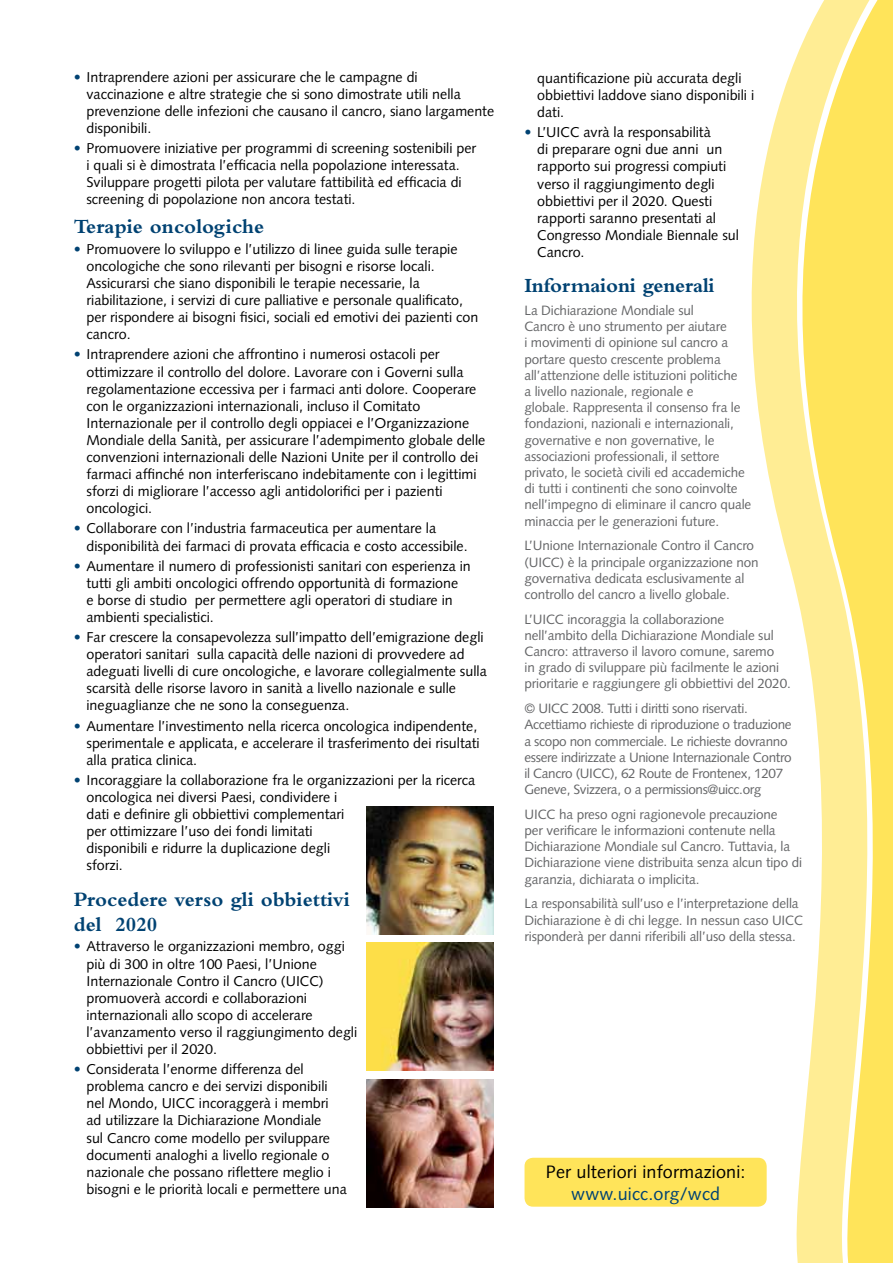
<style>
.page{position:relative;width:893px;height:1263px;background:#fff}
.page>*{position:absolute;margin:0;border:0;box-sizing:border-box;transform-origin:0 0}
.t1{font:700 21px/25.2px "Bembo Std";color:#004272}
.t2{font:18px "Syntax LT Std";letter-spacing:.01em;color:#000}
.t3{font:18px "Syntax LT Std";letter-spacing:.01em;color:#004272}
.t4{font:14.25px/17.1px "Syntax LT Std";color:#000}
.t5{font:13.5px/16.2px "Syntax LT Std";letter-spacing:-.01em;color:#646567}
.s1{color:#004272}
</style>
<div class="page">
<div style="left:524px;top:1158px;width:243px;height:49px;background:#ffe45a;border-radius:9px"></div>
<svg style="left:736px;top:97px;width:46px;height:1110px"></svg>
<img style="left:366px;top:943px;width:128px;height:127px">
<img style="left:366px;top:1079px;width:128px;height:128px">
<img style="left:366px;top:806px;width:128px;height:128px">
<svg style="left:782px;top:0;width:111px;height:1263px"></svg>
<p class="t4" style="left:86px;top:68px;width:409px;text-indent:-13px"><span class="s1">•</span> Intraprendere azioni per assicurare che le campagne di vaccinazione e altre strategie che si sono dimostrate utili nella prevenzione delle infezioni che causano il cancro, siano largamente disponibili.</p>
<p class="t4" style="left:86px;top:140px;width:391px;text-indent:-13px"><span class="s1">•</span> Promuovere iniziative per programmi di screening sostenibili per i quali si è dimostrata l’efficacia nella popolazione interessata.<br>Sviluppare progetti pilota per valutare fattibilità ed efficacia di screening di popolazione non ancora testati.</p>
<h1 class="t1" style="left:74px;top:214px;width:192px">Terapie oncologiche</h1>
<p class="t4" style="left:86px;top:240px;width:393px;text-indent:-13px"><span class="s1">•</span> Promuovere lo sviluppo e l’utilizzo di linee guida sulle terapie oncologiche che sono rilevanti per bisogni e risorse locali.<br>Assicurarsi che siano disponibili le terapie necessarie, la riabilitazione, i servizi di cure palliative e personale qualificato, per rispondere ai bisogni fisici, sociali ed emotivi dei pazienti con cancro.</p>
<p class="t4" style="left:86px;top:346px;width:400px;text-indent:-13px"><span class="s1">•</span> Intraprendere azioni che affrontino i numerosi ostacoli per ottimizzare il controllo del dolore. Lavorare con i Governi sulla regolamentazione eccessiva per i farmaci anti dolore. Cooperare con le organizzazioni internazionali, incluso il Comitato Internazionale per il controllo degli oppiacei e l’Organizzazione Mondiale della Sanità, per assicurare l’adempimento globale delle convenzioni internazionali delle Nazioni Unite per il controllo dei farmaci affinché non interferiscano indebitamente con i legittimi sforzi di migliorare l’accesso agli antidolorifici per i pazienti oncologici.</p>
<p class="t4" style="left:86px;top:520px;width:383px;text-indent:-13px"><span class="s1">•</span> Collaborare con l’industria farmaceutica per aumentare la disponibilità dei farmaci di provata efficacia e costo accessibile.</p>
<p class="t4" style="left:86px;top:557px;width:386px;text-indent:-13px"><span class="s1">•</span> Aumentare il numero di professionisti sanitari con esperienza in tutti gli ambiti oncologici offrendo opportunità di formazione<br>e borse di studio per permettere agli operatori di studiare in ambienti specialistici.</p>
<p class="t4" style="left:86px;top:629px;width:402px;text-indent:-13px"><span class="s1">•</span> Far crescere la consapevolezza sull’impatto dell’emigrazione degli operatori sanitari sulla capacità delle nazioni di provvedere ad adeguati livelli di cure oncologiche, e lavorare collegialmente sulla scarsità delle risorse lavoro in sanità a livello nazionale e sulle ineguaglianze che ne sono la conseguenza.</p>
<p class="t4" style="left:86px;top:717px;width:395px;text-indent:-13px"><span class="s1">•</span> Aumentare l’investimento nella ricerca oncologica indipendente, sperimentale e applicata, e accelerare il trasferimento dei risultati alla pratica clinica.</p>
<p class="t4" style="left:86px;top:771px;width:390px;text-indent:-13px"><span class="s1">•</span> Incoraggiare la collaborazione fra le organizzazioni per la ricerca oncologica nei diversi Paesi, condividere i<br>dati e definire gli obbiettivi complementari<br>per ottimizzare l’uso dei fondi limitati<br>disponibili e ridurre la duplicazione degli<br>sforzi.</p>
<h1 class="t1" style="left:74px;top:886px;width:278px">Procedere verso gli obbiettivi del 2020</h1>
<p class="t4" style="left:86px;top:938px;width:272px;text-indent:-13px"><span class="s1">•</span> Attraverso le organizzazioni membro, oggi più di 300 in oltre 100 Paesi, l’Unione Internazionale Contro il Cancro (UICC) promuoverà accordi e collaborazioni internazionali allo scopo di accelerare l’avanzamento verso il raggiungimento degli obbiettivi per il 2020.</p>
<p class="t4" style="left:86px;top:1061px;width:262px;text-indent:-13px"><span class="s1">•</span> Considerata l’enorme differenza del problema cancro e dei servizi disponibili nel Mondo, UICC incoraggerà i membri ad utilizzare la Dichiarazione Mondiale<br>sul Cancro come modello per sviluppare documenti analoghi a livello regionale o nazionale che possano riflettere meglio i bisogni e le priorità locali e permettere una</p>
<p class="t4" style="left:537px;top:70px;width:218px">quantificazione più accurata degli obbiettivi laddove siano disponibili i dati.</p>
<p class="t4" style="left:537px;top:124px;width:203px;text-indent:-13px"><span class="s1">•</span> L’UICC avrà la responsabilità<br>di preparare ogni due anni un rapporto sui progressi compiuti verso il raggiungimento degli obbiettivi per il 2020. Questi rapporti saranno presentati al<br>Congresso Mondiale Biennale sul<br>Cancro.</p>
<h1 class="t1" style="left:524px;top:273px;width:192px">Informaioni generali</h1>
<p class="t5" style="left:524px;top:302px;width:228px">La Dichiarazione Mondiale sul<br>Cancro è uno strumento per aiutare<br>i movimenti di opinione sul cancro a portare questo crescente problema all’attenzione delle istituzioni politiche<br>a livello nazionale, regionale e<br>globale. Rappresenta il consenso fra le fondazioni, nazionali e internazionali, governative e non governative, le associazioni professionali, il settore privato, le società civili ed accademiche di tutti i continenti che sono coinvolte nell’impegno di eliminare il cancro quale minaccia per le generazioni future.</p>
<p class="t5" style="left:524px;top:538px;width:236px">L’Unione Internazionale Contro il Cancro (UICC) è la principale organizzazione non governativa dedicata esclusivamente al controllo del cancro a livello globale.</p>
<p class="t5" style="left:524px;top:611px;width:268px">L’UICC incoraggia la collaborazione nell’ambito della Dichiarazione Mondiale sul Cancro: attraverso il lavoro comune, saremo<br>in grado di sviluppare più facilmente le azioni prioritarie e raggiungere gli obbiettivi del 2020.</p>
<p class="t5" style="left:524px;top:700px;width:269px">© UICC 2008. Tutti i diritti sono riservati.<br>Accettiamo richieste di riproduzione o traduzione a scopo non commerciale. Le richieste dovranno essere indirizzate a Unione Internazionale Contro il Cancro (UICC), 62 Route de Frontenex, 1207<br>Geneve, Svizzera, o a permissions@uicc.org</p>
<p class="t5" style="left:524px;top:806px;width:279px">UICC ha preso ogni ragionevole precauzione<br>per verificare le informazioni contenute nella Dichiarazione Mondiale sul Cancro. Tuttavia, la Dichiarazione viene distribuita senza alcun tipo di garanzia, dichiarata o implicita.</p>
<p class="t5" style="left:524px;top:896px;width:280px">La responsabilità sull’uso e l’interpretazione della<br>Dichiarazione è di chi legge. In nessun caso UICC risponderà per danni riferibili all’uso della stessa.</p>
<p class="t2" style="left:546px;top:1161px;width:201px">Per ulteriori informazioni:</p>
<p class="t3" style="left:571px;top:1183px;width:150px">www.uicc.org/wcd</p>
</div>
